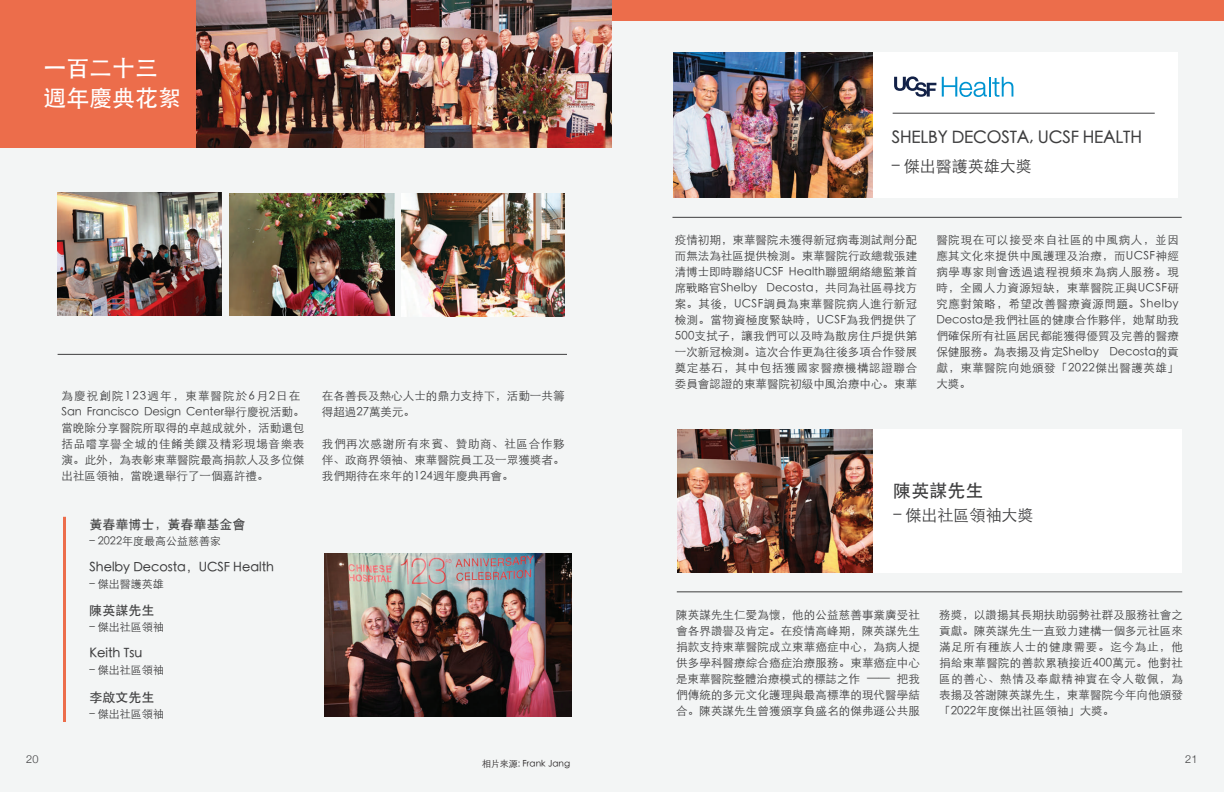
<style>
.page{position:relative;width:1224px;height:792px;background:#fff}
.page>*{position:absolute;margin:0;border:0;box-sizing:border-box;transform-origin:0 0}
.t1{font:500 23px/30px "ST Heiti SC";letter-spacing:-.005em;color:#fff}
.t2{font:500 18px "ST Heiti SC";color:#3e3e3f}
.t3{font:500 17px "ST Heiti SC";letter-spacing:-.01em;color:#3e3e3f}
.t4{font:300 16px "ST Heiti SC";color:#3e3e3f}
.t5{font:500 13px "ST Heiti SC";color:#3e3e3f}
.t6{font:500 12.8px "ST Heiti SC";color:#3e3e3f}
.t7{font:300 11.5px/16px "ST Heiti SC";letter-spacing:.005em;color:#3e3e3f;text-align:justify}
.t8{font:300 11px "ST Heiti SC";color:#3e3e3f}
.t9{font:300 11px "Helvetica Neue";color:#3e3e3f}
.t10{font:300 9px "ST Heiti SC";color:#231f20}
</style>
<div class="page">
<div style="left:0;top:0;width:624px;height:792px;background:#f3f5f5"></div>
<div style="left:0;top:0;width:612px;height:148px;background:#ec6d4b"></div>
<img style="left:197px;top:0;width:415px;height:148px">
<img style="left:324px;top:553px;width:248px;height:163px">
<img style="left:230px;top:193px;width:164px;height:122px">
<img style="left:58px;top:193px;width:164px;height:122px">
<hr style="left:58px;top:354px;width:509px;height:1px;background:#3e3e3f">
<img style="left:401px;top:194px;width:164px;height:122px">
<hr style="left:63px;top:517px;width:3px;height:205px;background:#ec6d4b">
<div style="left:612px;top:0;width:612px;height:792px;background:#f3f5f5"></div>
<div style="left:612px;top:0;width:612px;height:20px;background:#ec6d4b"></div>
<div style="left:673px;top:52px;width:505px;height:145px;background:#fff"></div>
<svg style="left:894px;top:76px;width:42px;height:21px"></svg>
<svg style="left:942px;top:77px;width:71px;height:20px"></svg>
<hr style="left:893px;top:113px;width:262px;height:1px;background:#3e3e3f">
<hr style="left:672px;top:217px;width:510px;height:1px;background:#3e3e3f">
<img style="left:674px;top:52px;width:199px;height:146px">
<div style="left:677px;top:429px;width:504px;height:143px;background:#fff"></div>
<img style="left:678px;top:430px;width:194px;height:142px">
<hr style="left:677px;top:592px;width:505px;height:1px;background:#3e3e3f">
<h1 class="t1" style="left:44px;top:52px;width:139px">一百二十三週年慶典花絮</h1>
<p class="t7" style="left:62px;top:386px;width:244px;text-align:left">為慶祝創院123週年，東華醫院於6月2日在<br>San Francisco Design Center舉行慶祝活動。當晚除分享醫院所取得的卓越成就外，活動還包括品嚐享譽全城的佳餚美饌及精彩現場音樂表演。此外，為表彰東華醫院最高捐款人及多位傑出社區領袖，當晚還舉行了一個嘉許禮。</p>
<p class="t5" style="left:90px;top:517px;width:157px">黃春華博士，黃春華基金會</p>
<p class="t8" style="left:90px;top:531px;width:133px">– 2022年度最高公益慈善家</p>
<p class="t6" style="left:90px;top:560px;width:186px">Shelby Decosta，UCSF Health</p>
<p class="t8" style="left:90px;top:574px;width:76px">– 傑出醫護英雄</p>
<p class="t5" style="left:90px;top:603px;width:66px">陳英謀先生</p>
<p class="t8" style="left:90px;top:617px;width:76px">– 傑出社區領袖</p>
<p class="t5" style="left:90px;top:646px;width:54px">Keith Tsu</p>
<p class="t8" style="left:90px;top:660px;width:76px">– 傑出社區領袖</p>
<p class="t5" style="left:90px;top:690px;width:66px">李啟文先生</p>
<p class="t8" style="left:90px;top:704px;width:76px">– 傑出社區領袖</p>
<p class="t7" style="left:322px;top:386px;width:244px">在各善長及熱心人士的鼎力支持下，活動一共籌得超過27萬美元。</p>
<p class="t7" style="left:322px;top:434px;width:244px">我們再次感謝所有來賓、贊助商、社區合作夥伴、政商界領袖、東華醫院員工及一眾獲獎者。我們期待在來年的124週年慶典再會。</p>
<h3 class="t3" style="left:892px;top:129px;width:252px">SHELBY DECOSTA, UCSF HEALTH</h3>
<h3 class="t4" style="left:892px;top:152px;width:141px">– 傑出醫護英雄大獎</h3>
<p class="t7" style="left:675px;top:231px;width:244px">疫情初期，東華醫院未獲得新冠病毒測試劑分配而無法為社區提供檢測。東華醫院行政總裁張建清博士即時聯絡UCSF Health聯盟網絡總監兼首席戰略官Shelby Decosta，共同為社區尋找方案。其後，UCSF調員為東華醫院病人進行新冠檢測。當物資極度緊缺時，UCSF為我們提供了500支拭子，讓我們可以及時為散房住戶提供第一次新冠檢測。這次合作更為往後多項合作發展奠定基石，其中包括獲國家醫療機構認證聯合委員會認證的東華醫院初級中風治療中心。東華</p>
<p class="t7" style="left:936px;top:231px;width:244px">醫院現在可以接受來自社區的中風病人，並因應其文化來提供中風護理及治療，而UCSF神經病學專家則會透過遠程視頻來為病人服務。現時，全國人力資源短缺，東華醫院正與UCSF研究應對策略，希望改善醫療資源問題。Shelby Decosta是我們社區的健康合作夥伴，她幫助我們確保所有社區居民都能獲得優質及完善的醫療保健服務。為表揚及肯定Shelby Decosta的貢獻，東華醫院向她頒發「2022傑出醫護英雄」大獎。</p>
<h2 class="t2" style="left:894px;top:480px;width:91px">陳英謀先生</h2>
<h3 class="t4" style="left:894px;top:501px;width:141px">– 傑出社區領袖大獎</h3>
<p class="t7" style="left:676px;top:605px;width:245px">陳英謀先生仁愛為懷，他的公益慈善事業廣受社會各界讚譽及肯定。在疫情高峰期，陳英謀先生捐款支持東華醫院成立東華癌症中心，為病人提供多學科醫療綜合癌症治療服務。東華癌症中心是東華醫院整體治療模式的標誌之作 —— 把我們傳統的多元文化護理與最高標準的現代醫學結合。陳英謀先生曾獲頒享負盛名的傑弗遜公共服</p>
<p class="t7" style="left:939px;top:605px;width:245px">務獎，以讚揚其長期扶助弱勢社群及服務社會之貢獻。陳英謀先生一直致力建構一個多元社區來滿足所有種族人士的健康需要。迄今為止，他捐給東華醫院的善款累積接近400萬元。他對社區的善心、熱情及奉獻精神實在令人敬佩，為表揚及答謝陳英謀先生，東華醫院今年向他頒發「2022年度傑出社區領袖」大獎。</p>
<p class="t9" style="left:26px;top:750px;width:14px">16</p>
<p class="t9" style="left:1187px;top:749px;width:14px">17</p>
<p class="t9" style="left:1185px;top:750px;width:14px">21</p>
<p class="t9" style="left:26px;top:750px;width:14px">20</p>
<p class="t10" style="left:482px;top:756px;width:90px">相片來源: Frank Jang</p>
</div>
